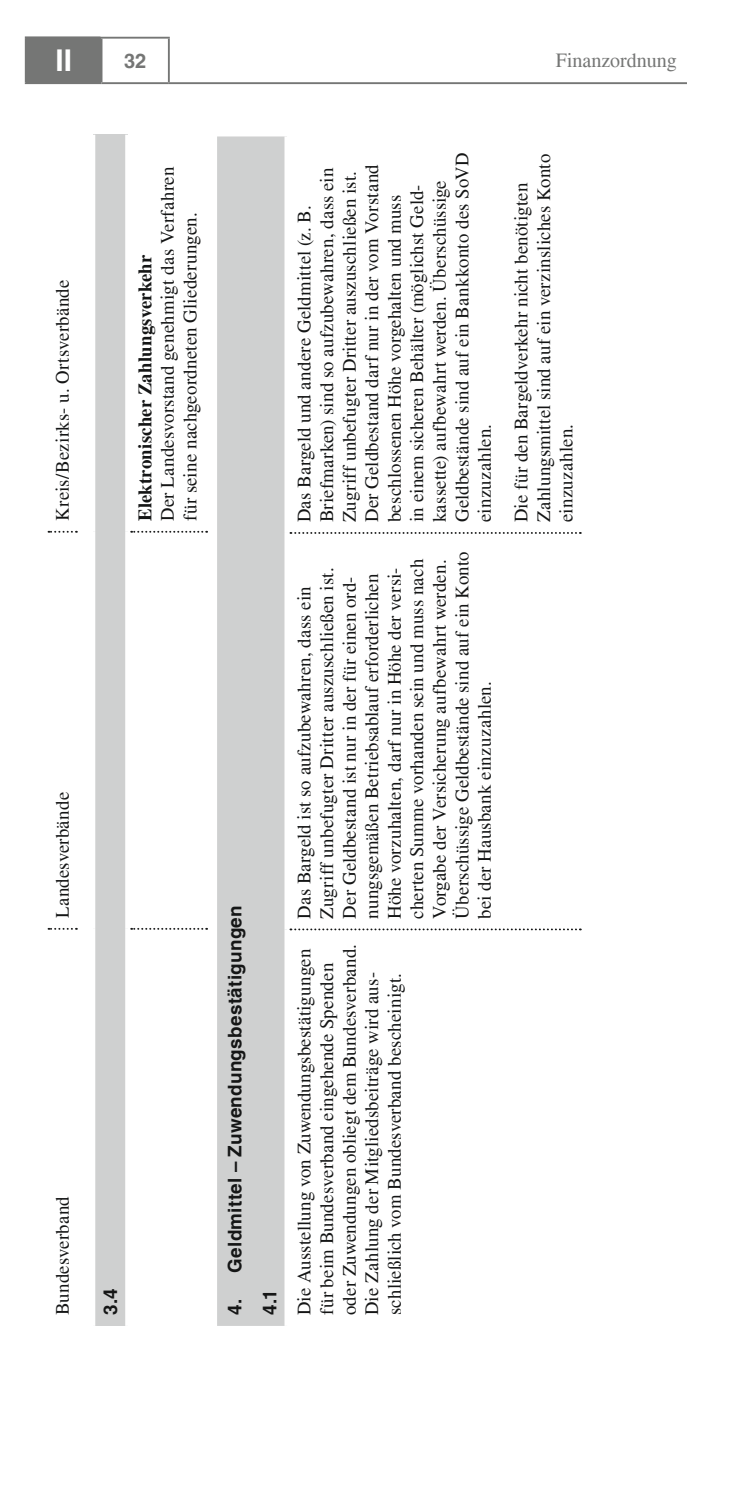
<style>
.page{position:relative;width:745px;height:1489px;background:#fff}
.page>*{position:absolute;margin:0;border:0;box-sizing:border-box;transform-origin:0 0}
.t1{font:700 30px "Helvetica";color:#fff}
.t2{font:20px "Times";color:#757675}
.t3{font:700 20px "Helvetica";color:#757675}
.t4{font:18.75px/22.5px "Times";letter-spacing:.01em;color:#151616}
.t5{font:700 18.75px/35px "Helvetica";letter-spacing:.02em;color:#151616}
.t6{font:700 18.75px "Times";letter-spacing:.005em;color:#151616}
</style>
<div class="page">
<div style="left:26px;top:38px;width:75px;height:45px;background:#757675"></div>
<hr style="left:169px;top:82px;width:517px;height:2px;background:#757675">
<hr style="left:25px;top:36px;width:75px;height:3px;background:#757675">
<hr style="left:25px;top:39px;width:2px;height:43px;background:#757675">
<hr style="left:25px;top:82px;width:76px;height:2px;background:#757675">
<hr style="left:100px;top:37px;width:70px;height:2px;background:#757675">
<hr style="left:100px;top:39px;width:2px;height:43px;background:#757675">
<hr style="left:168px;top:39px;width:2px;height:43px;background:#757675">
<hr style="left:101px;top:82px;width:68px;height:2px;background:#757675">
<svg style="left:48px;top:927px;width:29px;height:2px"></svg>
<svg style="left:48px;top:531px;width:29px;height:1px"></svg>
<div style="left:93px;top:135px;width:35px;height:1190px;background:#cfd0d0"></div>
<div style="left:90px;top:928px;width:5px;height:397px;background:#fff"></div>
<div style="left:90px;top:531px;width:5px;height:397px;background:#fff"></div>
<div style="left:90px;top:135px;width:5px;height:396px;background:#fff"></div>
<div style="left:125px;top:928px;width:5px;height:397px;background:#fff"></div>
<div style="left:125px;top:531px;width:5px;height:397px;background:#fff"></div>
<div style="left:125px;top:135px;width:5px;height:396px;background:#fff"></div>
<svg style="left:131px;top:927px;width:76px;height:2px"></svg>
<svg style="left:131px;top:531px;width:76px;height:1px"></svg>
<div style="left:217px;top:136px;width:67px;height:1189px;background:#cfd0d0"></div>
<svg style="left:290px;top:928px;width:290px;height:2px"></svg>
<svg style="left:290px;top:532px;width:290px;height:2px"></svg>
<h1 class="t1" style="left:55px;top:42px;width:18px">II</h1>
<p class="t3" style="left:124px;top:48px;width:24px">32</p>
<p class="t2" style="left:555px;top:49px;width:123px">Finanzordnung</p>
<p class="t4" style="left:51px;top:521px;width:243px;rotate:-90deg">Kreis/Bezirks- u. Ortsverbände</p>
<p class="t4" style="left:51px;top:918px;width:127px;rotate:-90deg">Landesverbände</p>
<p class="t4" style="left:51px;top:1315px;width:120px;rotate:-90deg">Bundesverband</p>
<p class="t4" style="left:156px;top:521px;width:356px;rotate:-90deg">Der Landesvorstand genehmigt das Verfahren für seine nachgeordneten Gliederungen.</p>
<p class="t6" style="left:133px;top:521px;width:268px;rotate:-90deg">Elektronischer Zahlungsverkehr</p>
<p class="t5" style="left:93px;top:1315px;width:28px;rotate:-90deg">3.4</p>
<p class="t5" style="left:217px;top:1315px;width:411px;rotate:-90deg">4. Geldmittel – Zuwendungsbestätigungen<br>4.1</p>
<p class="t4" style="left:293px;top:522px;width:371px;rotate:-90deg">Das Bargeld und andere Geldmittel (z. B.<br>Briefmarken) sind so aufzubewahren, dass ein Zugriff unbefugter Dritter auszuschließen ist.<br>Der Geldbestand darf nur in der vom Vorstand beschlossenen Höhe vorgehalten und muss<br>in einem sicheren Behälter (möglichst Geld&shy;kassette) aufbewahrt werden. Überschüssige Geldbestände sind auf ein Bankkonto des SoVD einzuzahlen.</p>
<p class="t4" style="left:509px;top:522px;width:370px;rotate:-90deg">Die für den Bargeldverkehr nicht benötigten<br>Zahlungsmittel sind auf ein verzinsliches Konto einzuzahlen.</p>
<p class="t4" style="left:293px;top:918px;width:369px;rotate:-90deg">Das Bargeld ist so aufzubewahren, dass ein Zugriff unbefugter Dritter auszuschließen ist.<br>Der Geldbestand ist nur in der für einen ord&shy;nungsgemäßen Betriebsablauf erforderlichen Höhe vorzuhalten, darf nur in Höhe der versi&shy;cherten Summe vorhanden sein und muss nach Vorgabe der Versicherung aufbewahrt werden.<br>Überschüssige Geldbestände sind auf ein Konto bei der Hausbank einzuzahlen.</p>
<p class="t4" style="left:293px;top:1315px;width:372px;rotate:-90deg">Die Ausstellung von Zuwendungsbestätigungen für beim Bundesverband eingehende Spenden oder Zuwendungen obliegt dem Bundesverband.<br>Die Zahlung der Mitgliedsbeiträge wird aus&shy;schließlich vom Bundesverband bescheinigt.</p>
</div>
